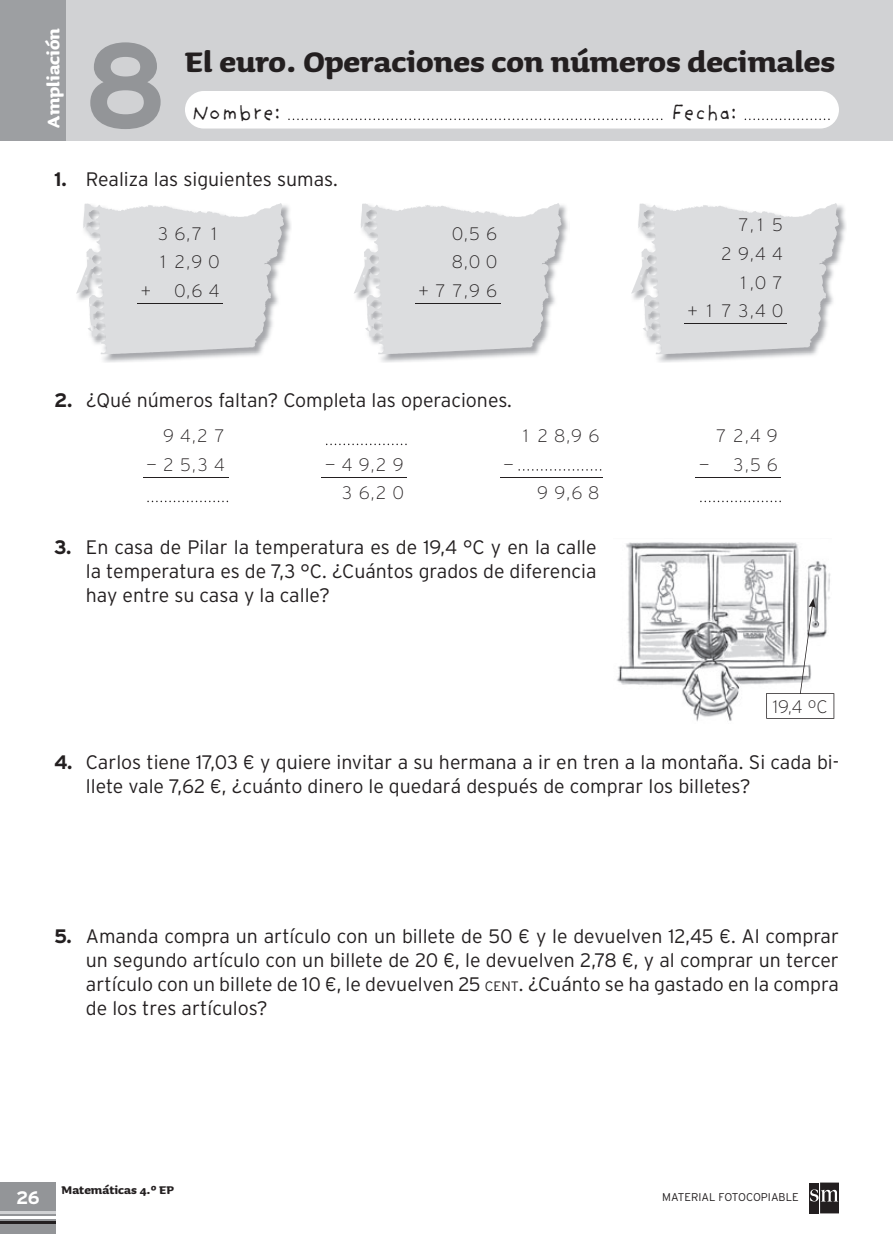
<style>
.page{position:relative;width:893px;height:1234px;background:#fff}
.page>*{position:absolute;margin:0;border:0;box-sizing:border-box;transform-origin:0 0}
.t1{font:700 120px "Interstate";color:#939598}
.t2{font:700 36px "Sauna";color:#231f20}
.t3{font:22.5px "Providence Sans";color:#231f20}
.t4{font:700 21.45px "Sauna";color:#fff}
.t5{font:300 19.5px/24px "Interstate";color:#231f20;text-align:justify}
.t6{font:200 18px/28.5px "Interstate";color:#231f20;text-align:right}
.t7{font:700 18px "Interstate";color:#fff}
.t8{font:700 14.25px "Sauna";color:#231f20}
.t9{font:300 11.25px "Interstate";color:#231f20}
.s1{font-weight:700}
.s2{font-size:13.65px}
</style>
<div class="page">
<div style="left:0;top:1182px;width:55px;height:51px;background:#939598"></div>
<hr style="left:0;top:1210px;width:55px;height:2px;background:#d1d2d4">
<hr style="left:0;top:1215px;width:55px;height:3px;background:#fff">
<hr style="left:0;top:1221px;width:55px;height:2px;background:#231f20">
<div style="left:809px;top:1182px;width:10px;height:31px;background:#231f20"></div>
<div style="left:820px;top:1182px;width:19px;height:31px;background:#231f20"></div>
<svg style="left:810px;top:1188px;width:28px;height:13px"></svg>
<div style="left:66px;top:0;width:826px;height:140px;background:#d1d2d4"></div>
<div style="left:185px;top:91px;width:654px;height:37px;background:#fff;border-radius:19px"></div>
<svg style="left:288px;top:118px;width:374px;height:2px"></svg>
<svg style="left:745px;top:118px;width:85px;height:2px"></svg>
<div style="left:0;top:0;width:66px;height:140px;background:#9d9fa2"></div>
<hr style="left:143px;top:477px;width:85px;height:1px;background:#231f20">
<svg style="left:147px;top:500px;width:81px;height:2px"></svg>
<hr style="left:696px;top:477px;width:85px;height:1px;background:#231f20">
<svg style="left:700px;top:500px;width:81px;height:2px"></svg>
<hr style="left:322px;top:477px;width:85px;height:1px;background:#231f20">
<svg style="left:326px;top:443px;width:81px;height:2px"></svg>
<hr style="left:500px;top:477px;width:102px;height:1px;background:#231f20">
<svg style="left:518px;top:469px;width:83px;height:1px"></svg>
<img style="left:101px;top:205px;width:190px;height:157px">
<svg style="left:76px;top:203px;width:208px;height:151px;background:#dedfe1"></svg>
<hr style="left:137px;top:303px;width:86px;height:1px;background:#231f20">
<img style="left:379px;top:205px;width:189px;height:157px">
<svg style="left:354px;top:203px;width:207px;height:151px;background:#dedfe1"></svg>
<hr style="left:415px;top:303px;width:85px;height:1px;background:#231f20">
<img style="left:656px;top:205px;width:190px;height:157px">
<svg style="left:631px;top:203px;width:208px;height:151px;background:#dedfe1"></svg>
<hr style="left:684px;top:323px;width:102px;height:1px;background:#231f20">
<img style="left:617px;top:542px;width:215px;height:180px">
<svg style="left:766px;top:598px;width:68px;height:120px"></svg>
<p class="t4" style="left:42px;top:128px;width:101px;rotate:-90deg">Ampliación</p>
<h1 class="t1" style="left:83px;top:18px;width:86px">8</h1>
<h2 class="t2" style="left:185px;top:43px;width:652px">El euro. Operaciones con números decimales</h2>
<p class="t3" style="left:191px;top:99px;width:91px">Nombre:</p>
<p class="t3" style="left:670px;top:99px;width:68px">Fecha:</p>
<p class="t5" style="left:54px;top:167px;width:285px"><span class="s1">1.</span> Realiza las siguientes sumas.</p>
<p class="t6" style="left:158px;top:219px;width:63px;text-align:left">3 6 , 7 1<br>1 2 , 9 0</p>
<p class="t6" style="left:141px;top:276px;width:12px">+</p>
<p class="t6" style="left:174px;top:276px;width:47px">0 , 6 4</p>
<p class="t6" style="left:418px;top:219px;width:80px">0 , 5 6<br>8 , 0 0<br>+ 7 7 , 9 6</p>
<p class="t6" style="left:687px;top:211px;width:97px">7 , 1 5<br>2 9 , 4 4<br>1 , 0 7<br>+ 1 7 3 , 4 0</p>
<p class="t5" style="left:54px;top:388px;width:459px"><span class="s1">2.</span> ¿Qué números faltan? Completa las operaciones.</p>
<p class="t6" style="left:163px;top:421px;width:63px">9 4 , 2 7</p>
<p class="t6" style="left:146px;top:450px;width:80px">— 2 5 , 3 4</p>
<p class="t6" style="left:523px;top:421px;width:78px">1 2 8 , 9 6</p>
<p class="t6" style="left:716px;top:421px;width:63px">7 2 , 4 9</p>
<p class="t6" style="left:325px;top:450px;width:80px">— 4 9 , 2 9</p>
<p class="t6" style="left:699px;top:450px;width:80px">— 3 , 5 6</p>
<p class="t6" style="left:342px;top:478px;width:63px">3 6 , 2 0</p>
<p class="t6" style="left:504px;top:450px;width:12px">—</p>
<p class="t6" style="left:537px;top:478px;width:64px">9 9 , 6 8</p>
<p class="t5" style="left:86px;top:535px;width:512px;text-indent:-32px"><span class="s1">3.</span> En casa de Pilar la temperatura es de 19,4 °C y en la calle la temperatura es de 7,3 °C. ¿Cuántos grados de diferencia hay entre su casa y la calle?</p>
<p class="t6" style="left:773px;top:692px;width:56px">19,4 ºC</p>
<p class="t5" style="left:86px;top:749px;width:755px;text-indent:-32px"><span class="s1">4.</span> Carlos tiene 17,03 € y quiere invitar a su hermana a ir en tren a la montaña. Si cada bi&shy;llete vale 7,62 €, ¿cuánto dinero le quedará después de comprar los billetes?</p>
<p class="t5" style="left:86px;top:924px;width:755px;text-indent:-32px"><span class="s1">5.</span> Amanda compra un artículo con un billete de 50 € y le devuelven 12,45 €. Al comprar un segundo artículo con un billete de 20 €, le devuelven 2,78 €, y al comprar un tercer artículo con un billete de 10 €, le devuelven 25 <span class="s2">CENT</span>. ¿Cuánto se ha gastado en la compra de los tres artículos?</p>
<p class="t7" style="left:16px;top:1187px;width:25px">26</p>
<p class="t8" style="left:62px;top:1182px;width:114px">Matemáticas 4.º EP</p>
<p class="t9" style="left:662px;top:1190px;width:138px">MATERIAL FOTOCOPIABLE</p>
</div>
